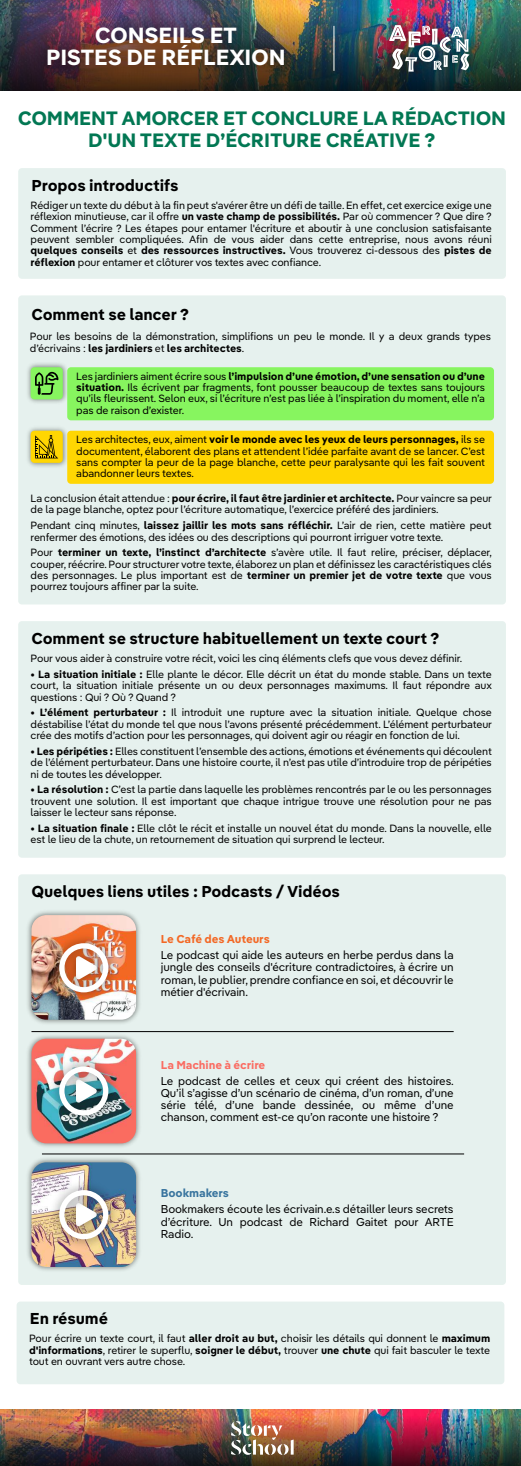
<style>
.page{position:relative;width:521px;height:1466px;background:#fff}
.page>*{position:absolute;margin:0;border:0;box-sizing:border-box;transform-origin:0 0}
.t1{font:700 21.88px/21.9px "Pangea Afrikan Text Trial";letter-spacing:-.01em;color:#fff;text-align:center}
.t2{font:700 19.34px/21.9px "Pangea Afrikan Text Trial";letter-spacing:-.01em;color:#027753;text-align:center}
.t3{font:700 15.75px "Pangea Afrikan Text Trial";letter-spacing:-.01em;color:#000}
.t4{font:11.38px/12.2px "Pangea Afrikan Text Trial";letter-spacing:-.01em;color:#000;text-align:justify}
.t5{font:700 11.38px "Pangea Afrikan Text Trial";letter-spacing:-.01em;color:#f36825}
.t6{font:700 11.38px "Pangea Afrikan Text Trial";letter-spacing:-.01em;color:#fa6c62}
.t7{font:700 11.38px "Pangea Afrikan Text Trial";letter-spacing:-.01em;color:#38749e}
.t8{font:10.5px/11.4px "Pangea Afrikan Text Trial";letter-spacing:-.01em;color:#000;text-align:justify}
.s1{font-weight:700}
</style>
<div class="page">
<img style="left:1px;top:0;width:520px;height:90px">
<div style="left:18px;top:874px;width:488px;height:410px;background:#e6f1ee;border-radius:4px"></div>
<div style="left:18px;top:295px;width:488px;height:309px;background:#e6f1ee;border-radius:4px"></div>
<div style="left:18px;top:168px;width:488px;height:111px;background:#e6f1ee;border-radius:4px"></div>
<img style="left:27px;top:363px;width:40px;height:40px">
<div style="left:31px;top:367px;width:32px;height:32px;background:#87f55f;border-radius:4px"></div>
<img style="left:376px;top:12px;width:106px;height:73px">
<img style="left:389px;top:25px;width:80px;height:47px">
<img style="left:24px;top:2px;width:284px;height:89px">
<div style="left:18px;top:621px;width:488px;height:236px;background:#e6f1ee;border-radius:4px"></div>
<hr style="left:333px;top:26px;width:1px;height:45px;background:#fff">
<img style="left:27px;top:427px;width:42px;height:40px">
<div style="left:31px;top:431px;width:32px;height:32px;background:#ffd602;border-radius:4px"></div>
<svg style="left:35px;top:435px;width:23px;height:23px"></svg>
<svg style="left:35px;top:372px;width:23px;height:23px"></svg>
<div style="left:67px;top:367px;width:427px;height:53px;background:#87f55f;border-radius:4px"></div>
<div style="left:67px;top:431px;width:427px;height:53px;background:#ffd602;border-radius:4px"></div>
<img style="left:27px;top:911px;width:113px;height:113px">
<img style="left:31px;top:915px;width:105px;height:104px">
<img style="left:27px;top:1032px;width:117px;height:115px">
<img style="left:31px;top:1038px;width:105px;height:105px">
<img style="left:27px;top:1154px;width:117px;height:117px">
<img style="left:31px;top:1162px;width:105px;height:104px">
<img style="left:44px;top:928px;width:79px;height:79px">
<img style="left:59px;top:943px;width:49px;height:49px">
<img style="left:44px;top:1051px;width:79px;height:79px">
<svg style="left:59px;top:1066px;width:49px;height:49px;background:#acb6b8"></svg>
<img style="left:44px;top:1175px;width:79px;height:79px">
<img style="left:59px;top:1190px;width:49px;height:49px">
<div style="left:17px;top:1301px;width:487px;height:83px;background:#e6f1ee;border-radius:4px"></div>
<img style="left:1px;top:1409px;width:520px;height:56px">
<img style="left:231px;top:1421px;width:63px;height:33px">
<hr style="left:31px;top:1031px;width:423px;height:1px;background:#000">
<hr style="left:42px;top:1153px;width:422px;height:1px;background:#000">
<h1 class="t1" style="left:46px;top:23px;width:241px">CONSEILS ET<br>PISTES DE RÉFLEXION</h1>
<h2 class="t2" style="left:18px;top:106px;width:490px">COMMENT AMORCER ET CONCLURE LA RÉDACTION<br>D'UN TEXTE D’ÉCRITURE CRÉATIVE ?</h2>
<h3 class="t3" style="left:31px;top:173px;width:149px">Propos introductifs</h3>
<p class="t8" style="left:31px;top:199px;width:463px">Rédiger un texte du début à la fin peut s'avérer être un défi de taille. En effet, cet exercice exige une réflexion minutieuse, car il offre <span class="s1">un vaste champ de possibilités.</span> Par où commencer ? Que dire ?<br>Comment l’écrire ? Les étapes pour entamer l'écriture et aboutir à une conclusion satisfaisante peuvent sembler compliquées. Afin de vous aider dans cette entreprise, nous avons réuni <span class="s1">quelques conseils</span> et <span class="s1">des ressources instructives.</span> Vous trouverez ci-dessous des <span class="s1">pistes de réflexion</span> pour entamer et clôturer vos textes avec confiance.</p>
<h3 class="t3" style="left:31px;top:302px;width:159px">Comment se lancer ?</h3>
<p class="t8" style="left:30px;top:330px;width:463px">Pour les besoins de la démonstration, simplifions un peu le monde. Il y a deux grands types d’écrivains : <span class="s1">les jardiniers</span> et <span class="s1">les architectes</span>.</p>
<p class="t8" style="left:76px;top:370px;width:410px">Les jardiniers aiment écrire sous <span class="s1">l’impulsion d’une émotion, d’une sensation ou d’une situation.</span> Ils écrivent par fragments, font pousser beaucoup de textes sans toujours qu’ils fleurissent. Selon eux, si l’écriture n’est pas liée à l’inspiration du moment, elle n’a pas de raison d’exister.</p>
<p class="t8" style="left:76px;top:433px;width:410px">Les architectes, eux, aiment <span class="s1">voir le monde avec les yeux de leurs personnages,</span> ils se documentent, élaborent des plans et attendent l’idée parfaite avant de se lancer. C’est sans compter la peur de la page blanche, cette peur paralysante qui les fait souvent abandonner leurs textes.</p>
<p class="t8" style="left:31px;top:492px;width:463px">La conclusion était attendue : <span class="s1">pour écrire, il faut être jardinier et architecte.</span> Pour vaincre sa peur de la page blanche, optez pour l’écriture automatique, l’exercice préféré des jardiniers.</p>
<p class="t8" style="left:31px;top:519px;width:463px">Pendant cinq minutes, <span class="s1">laissez jaillir les mots sans réfléchir.</span> L’air de rien, cette matière peut renfermer des émotions, des idées ou des descriptions qui pourront irriguer votre texte.</p>
<p class="t8" style="left:31px;top:546px;width:463px">Pour <span class="s1">terminer un texte, l’instinct d’architecte</span> s’avère utile. Il faut relire, préciser, déplacer, couper, réécrire. Pour structurer votre texte, élaborez un plan et définissez les caractéristiques clés des personnages. Le plus important est de <span class="s1">terminer un premier jet de votre texte</span> que vous pourrez toujours affiner par la suite.</p>
<h3 class="t3" style="left:31px;top:626px;width:409px">Comment se structure habituellement un texte court ?</h3>
<p class="t8" style="left:31px;top:652px;width:433px">Pour vous aider à construire votre récit, voici les cinq éléments clefs que vous devez définir.</p>
<p class="t8" style="left:31px;top:668px;width:463px"><span class="s1">• La situation initiale :</span> Elle plante le décor. Elle décrit un état du monde stable. Dans un texte court, la situation initiale présente un ou deux personnages maximums. Il faut répondre aux questions : Qui ? Où ? Quand ?</p>
<p class="t8" style="left:31px;top:706px;width:463px"><span class="s1">• L’élément perturbateur :</span> Il introduit une rupture avec la situation initiale. Quelque chose déstabilise l’état du monde tel que nous l’avons présenté précédemment. L’élément perturbateur crée des motifs d’action pour les personnages, qui doivent agir ou réagir en fonction de lui.</p>
<p class="t8" style="left:31px;top:745px;width:463px"><span class="s1">• Les péripéties :</span> Elles constituent l’ensemble des actions, émotions et événements qui découlent de l’élément perturbateur. Dans une histoire courte, il n’est pas utile d’introduire trop de péripéties ni de toutes les développer.</p>
<p class="t8" style="left:31px;top:783px;width:463px"><span class="s1">• La résolution :</span> C’est la partie dans laquelle les problèmes rencontrés par le ou les personnages trouvent une solution. Il est important que chaque intrigue trouve une résolution pour ne pas laisser le lecteur sans réponse.</p>
<p class="t8" style="left:31px;top:822px;width:463px"><span class="s1">• La situation finale :</span> Elle clôt le récit et installe un nouvel état du monde. Dans la nouvelle, elle est le lieu de la chute, un retournement de situation qui surprend le lecteur.</p>
<h3 class="t3" style="left:31px;top:879px;width:310px">Quelques liens utiles : Podcasts / Vidéos</h3>
<p class="t5" style="left:161px;top:930px;width:111px">Le Café des Auteurs</p>
<p class="t4" style="left:161px;top:948px;width:294px">Le podcast qui aide les auteurs en herbe perdus dans la jungle des conseils d'écriture contradictoires, à écrire un roman, le publier, prendre confiance en soi, et découvrir le métier d'écrivain.</p>
<p class="t6" style="left:161px;top:1055px;width:106px">La Machine à écrire</p>
<p class="t4" style="left:161px;top:1073px;width:295px">Le podcast de celles et ceux qui créent des histoires.<br>Qu’il s’agisse d’un scénario de cinéma, d’un roman, d’une série télé, d’une bande dessinée, ou même d’une chanson, comment est-ce qu’on raconte une histoire ?</p>
<h3 class="t3" style="left:30px;top:1306px;width:80px">En résumé</h3>
<p class="t7" style="left:161px;top:1184px;width:70px">Bookmakers</p>
<p class="t4" style="left:161px;top:1202px;width:294px">Bookmakers écoute les écrivain.e.s détailler leurs secrets d’écriture. Un podcast de Richard Gaitet pour ARTE Radio.</p>
<p class="t8" style="left:29px;top:1332px;width:463px">Pour écrire un texte court, il faut <span class="s1">aller droit au but,</span> choisir les détails qui donnent le <span class="s1">maximum d'informations</span>, retirer le superflu, <span class="s1">soigner le début,</span> trouver <span class="s1">une chute</span> qui fait basculer le texte tout en ouvrant vers autre chose.</p>
</div>
